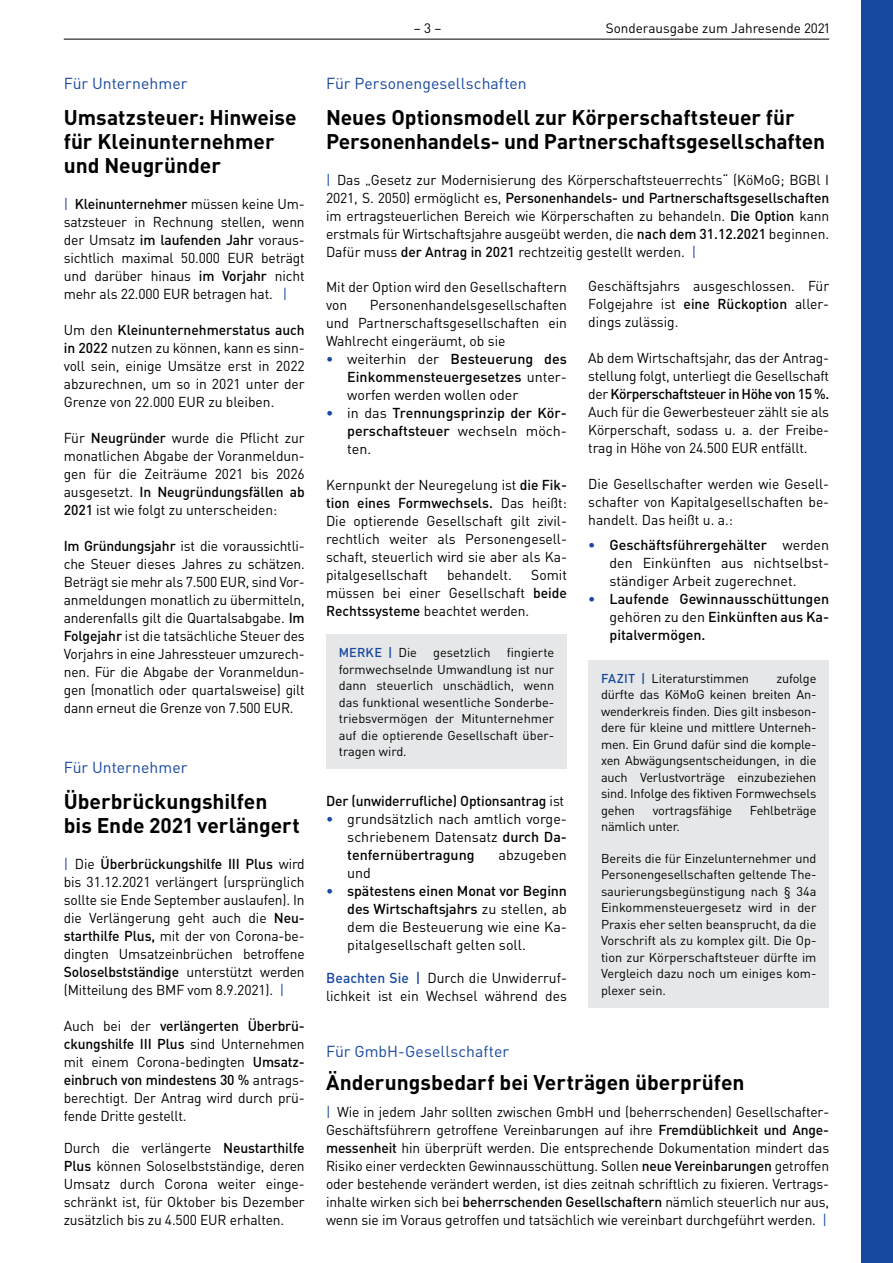
<style>
.page{position:relative;width:893px;height:1263px;background:#fff}
.page>*{position:absolute;margin:0;border:0;box-sizing:border-box;transform-origin:0 0}
.t1{font:700 21px/24px "DIN Pro";letter-spacing:-.005em;color:#000}
.t2{font:15.75px "DIN Pro";color:#17479e}
.t3{font:14.25px/18px "DIN Pro";color:#000;text-align:justify}
.t4{font:500 14.25px/18px "DIN Pro";color:#000;text-align:justify}
.t5{font:13.5px "DIN Pro";color:#000}
.t6{font:12.75px/16.5px "DIN Pro";letter-spacing:-.015em;color:#000;text-align:justify}
.t7{font:500 12.75px "DIN Pro";letter-spacing:.01em;color:#17479e}
.s1{color:#17479e}
.s2{font-weight:500}
.s3{font-weight:500;color:#17479e}
.s4{font-weight:400}
.s5{font-weight:400;color:#000}
</style>
<div class="page">
<hr style="left:64px;top:39px;width:765px;height:1px;background:#000">
<div style="left:326px;top:635px;width:241px;height:134px;background:#e6e7e8"></div>
<div style="left:588px;top:660px;width:241px;height:347px;background:#e6e7e8"></div>
<div style="left:861px;top:0;width:32px;height:1263px;background:#17479e"></div>
<p class="t2" style="left:64px;top:73px;width:125px">Für Unternehmer</p>
<h1 class="t1" style="left:64px;top:105px;width:234px">Umsatzsteuer: Hinweise für Kleinunternehmer und Neugründer</h1>
<p class="t3" style="left:64px;top:195px;width:242px"><span class="s1">|</span> <span class="s2">Kleinunternehmer</span> müssen keine Um&shy;satzsteuer in Rechnung stellen, wenn der Umsatz <span class="s2">im laufenden Jahr</span> voraus&shy;sichtlich maximal 50.000 EUR beträgt und darüber hinaus <span class="s2">im Vorjahr</span> nicht mehr als 22.000 EUR betragen hat. <span class="s1">|</span></p>
<p class="t3" style="left:64px;top:321px;width:242px">Um den <span class="s2">Kleinunternehmerstatus auch in 2022</span> nutzen zu können, kann es sinn&shy;voll sein, einige Umsätze erst in 2022 abzurechnen, um so in 2021 unter der Grenze von 22.000 EUR zu bleiben.</p>
<p class="t3" style="left:64px;top:429px;width:242px">Für <span class="s2">Neugründer</span> wurde die Pflicht zur monatlichen Abgabe der Voranmeldun&shy;gen für die Zeiträume 2021 bis 2026 ausgesetzt. <span class="s2">In Neugründungsfällen ab 2021</span> ist wie folgt zu unterscheiden:</p>
<p class="t3" style="left:64px;top:537px;width:242px"><span class="s2">Im Gründungsjahr</span> ist die voraussichtli&shy;che Steuer dieses Jahres zu schätzen.<br>Beträgt sie mehr als 7.500 EUR, sind Vor&shy;anmeldungen monatlich zu übermitteln, anderenfalls gilt die Quartalsabgabe. <span class="s2">Im Folgejahr</span> ist die tatsächliche Steuer des Vorjahrs in eine Jahressteuer umzurech&shy;nen. Für die Abgabe der Voranmeldun&shy;gen (monatlich oder quartalsweise) gilt dann erneut die Grenze von 7.500 EUR.</p>
<p class="t2" style="left:64px;top:757px;width:125px">Für Unternehmer</p>
<h1 class="t1" style="left:64px;top:789px;width:238px">Überbrückungshilfen bis Ende 2021 verlängert</h1>
<p class="t3" style="left:64px;top:855px;width:242px"><span class="s1">|</span> Die <span class="s2">Überbrückungshilfe III Plus</span> wird bis 31.12.2021 verlängert (ursprünglich sollte sie Ende September auslaufen). In die Verlängerung geht auch die <span class="s2">Neu&shy;starthilfe Plus,</span> mit der von Corona-be&shy;dingten Umsatzeinbrüchen betroffene <span class="s2">Soloselbstständige</span> unterstützt werden (Mitteilung des BMF vom 8.9.2021). <span class="s1">|</span></p>
<p class="t3" style="left:64px;top:1017px;width:242px">Auch bei der <span class="s2">verlängerten Überbrü&shy;ckungshilfe III Plus</span> sind Unternehmen mit einem Corona-bedingten <span class="s2">Umsatz&shy;einbruch von mindestens 30 %</span> antrags&shy;berechtigt. Der Antrag wird durch prü&shy;fende Dritte gestellt.</p>
<p class="t3" style="left:64px;top:1138px;width:242px">Durch die verlängerte <span class="s2">Neustarthilfe Plus</span> können Soloselbstständige, deren Umsatz durch Corona weiter einge&shy;schränkt ist, für Oktober bis Dezember zusätzlich bis zu 4.500 EUR erhalten.</p>
<p class="t5" style="left:414px;top:19px;width:29px">– 3 –</p>
<p class="t5" style="left:606px;top:19px;width:225px">Sonderausgabe zum Jahresende 2021</p>
<p class="t2" style="left:326px;top:73px;width:202px">Für Personengesellschaften</p>
<h1 class="t1" style="left:326px;top:105px;width:501px">Neues Optionsmodell zur Körperschaftsteuer für<br>Personenhandels- und Partnerschaftsgesellschaften</h1>
<p class="t3" style="left:326px;top:171px;width:505px"><span class="s1">|</span> Das „Gesetz zur Modernisierung des Körperschaftsteuerrechts“ (KöMoG; BGBl I 2021, S. 2050) ermöglicht es, <span class="s2">Personenhandels- und Partnerschaftsgesellschaften </span>im ertragsteuerlichen Bereich wie Körperschaften zu behandeln. <span class="s2">Die Option</span> kann erstmals für Wirtschaftsjahre ausgeübt werden, die <span class="s2">nach dem 31.12.2021</span> beginnen.<br>Dafür muss <span class="s2">der Antrag in 2021</span> rechtzeitig gestellt werden. <span class="s1">|</span></p>
<p class="t3" style="left:326px;top:277px;width:242px">Mit der Option wird den Gesellschaftern von</p>
<p class="t3" style="left:588px;top:276px;width:242px">Geschäftsjahrs ausgeschlossen. Für Folgejahre ist <span class="s2">eine Rückoption</span> aller&shy;dings zulässig.</p>
<p class="t3" style="left:588px;top:348px;width:242px">Ab dem Wirtschaftsjahr, das der Antrag&shy;stellung folgt, unterliegt die Gesellschaft der <span class="s2">Körperschaftsteuer in Höhe von 15 %.<br></span>Auch für die Gewerbesteuer zählt sie als Körperschaft, sodass u. a. der Freibe&shy;trag in Höhe von 24.500 EUR entfällt.</p>
<p class="t3" style="left:588px;top:474px;width:242px">Die Gesellschafter werden wie Gesell&shy;schafter von Kapitalgesellschaften be&shy;handelt. Das heißt u. a.:</p>
<p class="t3" style="left:609px;top:535px;width:221px;text-indent:-21px"><span class="s3">•</span> <span class="s2">Geschäftsführergehälter</span> werden den Einkünften aus nichtselbst&shy;ständiger Arbeit zugerechnet.</p>
<p class="t4" style="left:609px;top:589px;width:221px;text-indent:-21px"><span class="s1">•</span> Laufende Gewinnausschüttungen <span class="s4">gehören zu den</span> Einkünften aus Ka&shy;pitalvermögen.</p>
<p class="t6" style="left:601px;top:669px;width:150px"><span class="s3">FAZIT |</span> Literaturstimmen</p>
<p class="t3" style="left:326px;top:295px;width:242px;text-indent:44px">Personenhandelsgesellschaften und Partnerschaftsgesellschaften ein Wahlrecht eingeräumt, ob sie</p>
<p class="t3" style="left:347px;top:349px;width:221px;text-indent:-21px"><span class="s3">•</span> weiterhin der <span class="s2">Besteuerung des Einkommensteuergesetzes</span> unter&shy;worfen werden wollen oder</p>
<p class="t4" style="left:347px;top:403px;width:221px;text-indent:-21px"><span class="s1">•</span> <span class="s4">in das</span> Trennungsprinzip der Kör&shy;perschaftsteuer <span class="s4">wechseln möch&shy;ten.</span></p>
<p class="t3" style="left:326px;top:475px;width:242px">Kernpunkt der Neuregelung ist <span class="s2">die Fik&shy;tion eines Formwechsels.</span> Das heißt:<br>Die optierende Gesellschaft gilt zivil&shy;rechtlich weiter als Personengesell&shy;schaft, steuerlich wird sie aber als Ka&shy;pitalgesellschaft</p>
<p class="t3" style="left:326px;top:565px;width:242px;text-indent:205px">Somit müssen bei einer Gesellschaft <span class="s2">beide Rechtssysteme</span> beachtet werden.</p>
<p class="t7" style="left:339px;top:644px;width:80px">MERKE | <span class="s5">Die</span></p>
<p class="t6" style="left:433px;top:644px;width:59px">gesetzlich</p>
<p class="t3" style="left:447px;top:565px;width:66px">behandelt.</p>
<p class="t6" style="left:339px;top:644px;width:217px;text-indent:168px">fingierte formwechselnde Umwandlung ist nur dann steuerlich unschädlich, wenn das funktional wesentliche Sonderbe&shy;triebsvermögen der Mitunternehmer auf die optierende Gesellschaft über&shy;tragen wird.</p>
<p class="t4" style="left:326px;top:791px;width:240px">Der (unwiderrufliche) Optionsantrag <span class="s4">ist</span></p>
<p class="t3" style="left:347px;top:809px;width:221px;text-indent:-21px"><span class="s3">•</span> grundsätzlich nach amtlich vorge&shy;schriebenem Datensatz <span class="s2">durch Da&shy;tenfernübertragung</span></p>
<p class="t6" style="left:601px;top:669px;width:217px;text-indent:175px">zufolge dürfte das KöMoG keinen breiten An&shy;wenderkreis finden. Dies gilt insbeson&shy;dere für kleine und mittlere Unterneh&shy;men. Ein Grund dafür sind die komple&shy;xen Abwägungsentscheidungen, in die auch Verlustvorträge einzubeziehen sind. Infolge des fiktiven Formwechsels gehen</p>
<p class="t6" style="left:653px;top:801px;width:81px">vortragsfähige</p>
<p class="t6" style="left:750px;top:801px;width:68px">Fehlbeträge</p>
<p class="t6" style="left:601px;top:818px;width:81px">nämlich unter.</p>
<p class="t6" style="left:601px;top:849px;width:217px">Bereits die für Einzelunternehmer und Personengesellschaften geltende The&shy;saurierungsbegünstigung nach § 34a Einkommensteuergesetz wird in der Praxis eher selten beansprucht, da die Vorschrift als zu komplex gilt. Die Op&shy;tion zur Körperschaftsteuer dürfte im Vergleich dazu noch um einiges kom&shy;plexer sein.</p>
<p class="t3" style="left:499px;top:845px;width:70px">abzugeben</p>
<p class="t3" style="left:347px;top:863px;width:25px">und</p>
<p class="t3" style="left:347px;top:881px;width:221px;text-indent:-21px"><span class="s3">•</span> <span class="s2">spätestens einen Monat vor Beginn des Wirtschaftsjahrs</span> zu stellen, ab dem die Besteuerung wie eine Ka&shy;pitalgesellschaft gelten soll.</p>
<p class="t3" style="left:326px;top:968px;width:242px"><span class="s3">Beachten Sie |</span> Durch die Unwiderruf&shy;lichkeit ist ein Wechsel während des</p>
<p class="t2" style="left:326px;top:1040px;width:185px">Für GmbH-Gesellschafter</p>
<h1 class="t1" style="left:326px;top:1069px;width:420px">Änderungsbedarf bei Verträgen überprüfen</h1>
<p class="t3" style="left:326px;top:1102px;width:505px"><span class="s1">|</span> Wie in jedem Jahr sollten zwischen GmbH und (beherrschenden) Gesellschafter-Geschäftsführern getroffene Vereinbarungen auf ihre <span class="s2">Fremdüblichkeit und Ange&shy;messenheit</span> hin überprüft werden. Die entsprechende Dokumentation mindert das Risiko einer verdeckten Gewinnausschüttung. Sollen <span class="s2">neue Vereinbarungen</span> getroffen oder bestehende verändert werden, ist dies zeitnah schriftlich zu fixieren. Vertrags&shy;inhalte wirken sich bei <span class="s2">beherrschenden Gesellschaftern</span> nämlich steuerlich nur aus, wenn sie im Voraus getroffen und tatsächlich wie vereinbart durchgeführt werden. <span class="s1">|</span></p>
</div>
